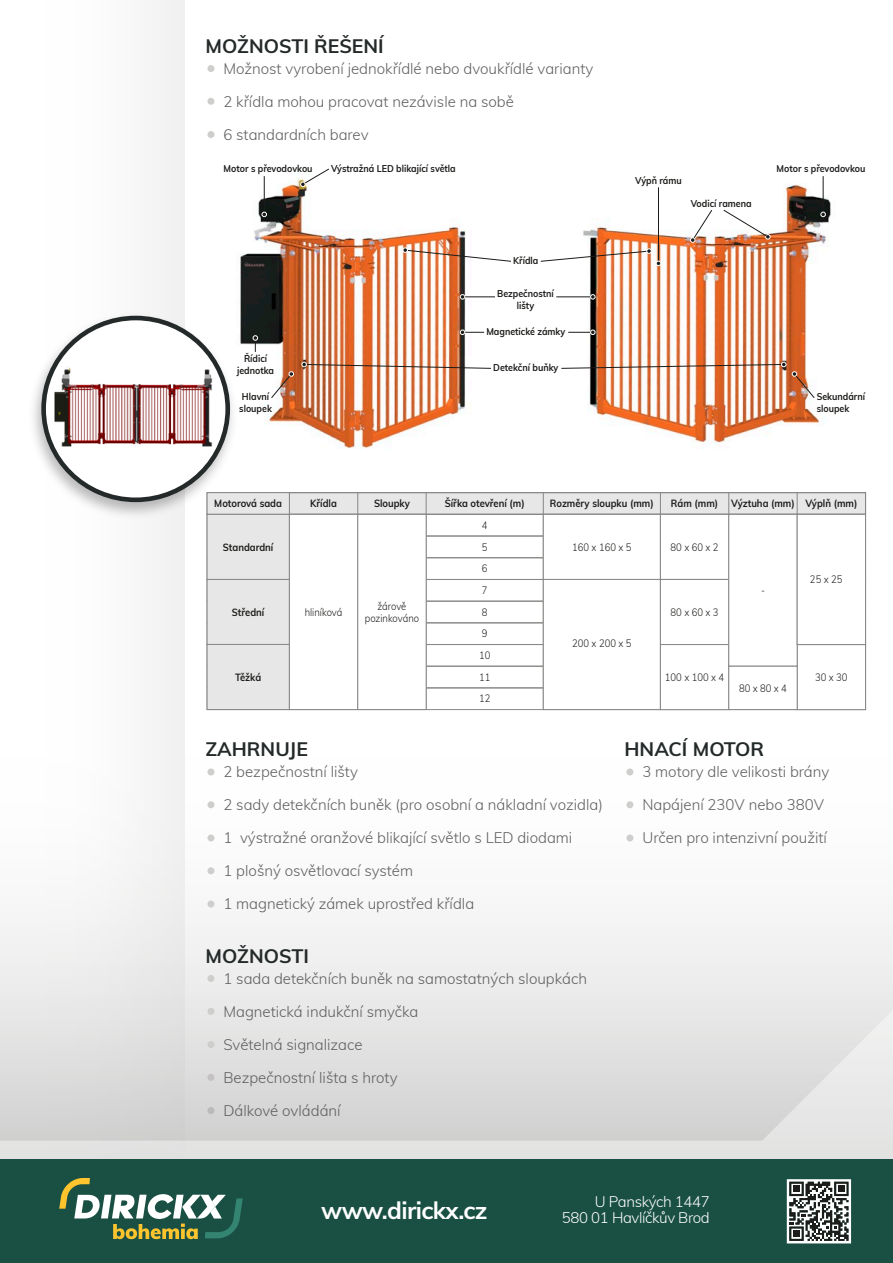
<style>
.page{position:relative;width:893px;height:1263px;background:#fff}
.page>*{position:absolute;margin:0;border:0;box-sizing:border-box;transform-origin:0 0}
.t1{font:700 24px "Muli";letter-spacing:-.025em;color:#fff}
.t2{font:700 19.5px "Muli";color:#242929}
.t3{font:300 15px "Muli";color:#5e5e5e}
.t4{font:300 15px "Muli";letter-spacing:-.025em;color:#fff}
.t5{font:700 10.5px "Muli";color:#1c1c1a;scale:.9 1}
.t6{font:300 10.5px/21.6px "Muli";color:#1c1c1a;text-align:center;scale:.9 1}
.t7{font:700 9.9px/11.9px "Muli";color:#1c1c1a;text-align:center;scale:.9 1}
</style>
<div class="page">
<img style="left:240px;top:176px;width:591px;height:273px">
<hr style="left:462px;top:296px;width:33px;height:1px;background:#1c1c1a">
<hr style="left:556px;top:296px;width:37px;height:1px;background:#1c1c1a">
<svg style="left:403px;top:248px;width:109px;height:14px"></svg>
<svg style="left:590px;top:294px;width:5px;height:5px"></svg>
<svg style="left:460px;top:294px;width:5px;height:5px"></svg>
<hr style="left:264px;top:176px;width:1px;height:38px;background:#1c1c1a">
<svg style="left:300px;top:168px;width:30px;height:19px"></svg>
<svg style="left:262px;top:212px;width:5px;height:5px"></svg>
<hr style="left:823px;top:176px;width:1px;height:38px;background:#1c1c1a">
<svg style="left:821px;top:212px;width:5px;height:5px"></svg>
<hr style="left:658px;top:187px;width:1px;height:76px;background:#1c1c1a">
<svg style="left:253px;top:335px;width:5px;height:17px"></svg>
<svg style="left:270px;top:371px;width:24px;height:28px"></svg>
<svg style="left:792px;top:371px;width:23px;height:28px"></svg>
<svg style="left:690px;top:209px;width:23px;height:34px"></svg>
<svg style="left:568px;top:330px;width:27px;height:5px"></svg>
<svg style="left:460px;top:330px;width:24px;height:5px"></svg>
<svg style="left:302px;top:362px;width:190px;height:7px"></svg>
<svg style="left:561px;top:362px;width:225px;height:7px"></svg>
<svg style="left:540px;top:249px;width:121px;height:17px"></svg>
<svg style="left:723px;top:209px;width:47px;height:30px"></svg>
<div style="left:0;top:756px;width:893px;height:507px;background:#f8f8f8"></div>
<svg style="left:0;top:996px;width:893px;height:164px;background:#ddd"></svg>
<div style="left:289px;top:492px;width:577px;height:22px;background:#e7e7e7"></div>
<div style="left:207px;top:98px;width:7px;height:7px;background:#cececd;border-radius:50%"></div>
<div style="left:207px;top:131px;width:7px;height:7px;background:#cececd;border-radius:50%"></div>
<div style="left:207px;top:65px;width:7px;height:7px;background:#cececd;border-radius:50%"></div>
<div style="left:207px;top:801px;width:7px;height:7px;background:#cececd;border-radius:50%"></div>
<div style="left:207px;top:768px;width:7px;height:7px;background:#cececd;border-radius:50%"></div>
<div style="left:0;top:1160px;width:893px;height:103px;background:#1a5043"></div>
<svg style="left:59px;top:1178px;width:184px;height:61px"></svg>
<svg style="left:787px;top:1179px;width:64px;height:64px;background:#8c8f8e"></svg>
<div style="left:207px;top:536px;width:659px;height:22px;border:1px solid #878786"></div>
<div style="left:207px;top:514px;width:659px;height:22px;border:1px solid #878786"></div>
<div style="left:207px;top:492px;width:659px;height:22px;border:1px solid #878786"></div>
<div style="left:207px;top:601px;width:659px;height:22px;border:1px solid #878786"></div>
<div style="left:207px;top:579px;width:659px;height:22px;border:1px solid #878786"></div>
<div style="left:207px;top:623px;width:659px;height:22px;border:1px solid #878786"></div>
<div style="left:207px;top:688px;width:659px;height:22px;border:1px solid #878786"></div>
<div style="left:207px;top:666px;width:659px;height:22px;border:1px solid #878786"></div>
<img style="left:33px;top:308px;width:209px;height:216px">
<div style="left:43px;top:317px;width:185px;height:183px;background:#fff;border-radius:50%"></div>
<img style="left:51px;top:346px;width:169px;height:118px">
<div style="left:41px;top:316px;width:189px;height:186px;border:5px solid #242929;border-radius:50%"></div>
<hr style="left:357px;top:493px;width:1px;height:216px;background:#878786">
<hr style="left:426px;top:493px;width:1px;height:216px;background:#878786">
<hr style="left:543px;top:493px;width:1px;height:216px;background:#878786">
<hr style="left:660px;top:493px;width:1px;height:216px;background:#878786">
<hr style="left:728px;top:493px;width:1px;height:216px;background:#878786">
<hr style="left:797px;top:493px;width:1px;height:216px;background:#878786">
<div style="left:207px;top:492px;width:83px;height:22px;background:#e7e7e7;border:1px solid #878786"></div>
<div style="left:207px;top:514px;width:83px;height:66px;background:#e7e7e7;border:1px solid #878786"></div>
<div style="left:207px;top:579px;width:83px;height:66px;background:#e7e7e7;border:1px solid #878786"></div>
<div style="left:207px;top:644px;width:83px;height:66px;background:#e7e7e7;border:1px solid #878786"></div>
<div style="left:289px;top:514px;width:69px;height:196px;background:#fff;border:1px solid #878786"></div>
<div style="left:358px;top:514px;width:68px;height:196px;background:#fff"></div>
<div style="left:543px;top:514px;width:118px;height:66px;background:#fff;border:1px solid #878786"></div>
<div style="left:543px;top:579px;width:118px;height:131px;background:#fff;border:1px solid #878786"></div>
<div style="left:660px;top:514px;width:69px;height:66px;background:#fff;border:1px solid #878786"></div>
<div style="left:660px;top:579px;width:69px;height:66px;background:#fff;border:1px solid #878786"></div>
<div style="left:660px;top:644px;width:69px;height:66px;background:#fff;border:1px solid #878786"></div>
<div style="left:797px;top:644px;width:69px;height:66px;background:#fff;border:1px solid #878786"></div>
<div style="left:729px;top:514px;width:68px;height:152px;background:#fff;border:1px solid #878786"></div>
<div style="left:797px;top:514px;width:69px;height:131px;background:#fff;border:1px solid #878786"></div>
<div style="left:729px;top:666px;width:68px;height:44px;background:#fff;border:1px solid #878786"></div>
<div style="left:207px;top:867px;width:7px;height:7px;background:#cececd;border-radius:50%"></div>
<div style="left:207px;top:900px;width:7px;height:7px;background:#cececd;border-radius:50%"></div>
<div style="left:207px;top:834px;width:7px;height:7px;background:#cececd;border-radius:50%"></div>
<div style="left:207px;top:1008px;width:7px;height:7px;background:#cececd;border-radius:50%"></div>
<div style="left:207px;top:975px;width:7px;height:7px;background:#cececd;border-radius:50%"></div>
<div style="left:207px;top:1074px;width:7px;height:7px;background:#c3c1c1;border-radius:50%"></div>
<div style="left:207px;top:1107px;width:7px;height:7px;background:#bbb9b9;border-radius:50%"></div>
<div style="left:207px;top:1041px;width:7px;height:7px;background:#cececd;border-radius:50%"></div>
<div style="left:626px;top:801px;width:7px;height:7px;background:#cececd;border-radius:50%"></div>
<div style="left:626px;top:768px;width:7px;height:7px;background:#cececd;border-radius:50%"></div>
<div style="left:626px;top:834px;width:7px;height:7px;background:#cececd;border-radius:50%"></div>
<h2 class="t2" style="left:206px;top:31px;width:180px">MOŽNOSTI ŘEŠENÍ</h2>
<p class="t3" style="left:223px;top:57px;width:371px">Možnost vyrobení jednokřídlé nebo dvoukřídlé varianty</p>
<p class="t3" style="left:223px;top:90px;width:292px">2 křídla mohou pracovat nezávisle na sobě</p>
<p class="t3" style="left:223px;top:123px;width:147px">6 standardních barev</p>
<p class="t7" style="left:224px;top:162px;width:100px">Motor s převodovkou</p>
<p class="t7" style="left:331px;top:162px;width:140px">Výstražná LED blikající světla</p>
<p class="t7" style="left:237px;top:352px;width:43px">Řídicí jednotka</p>
<p class="t7" style="left:239px;top:390px;width:38px;text-align:left">Hlavní sloupek</p>
<p class="t7" style="left:513px;top:254px;width:29px">Křídla</p>
<p class="t7" style="left:497px;top:287px;width:64px">Bezpečnostní lišty</p>
<p class="t7" style="left:486px;top:325px;width:89px">Magnetické zámky</p>
<p class="t7" style="left:493px;top:361px;width:74px">Detekční buňky</p>
<p class="t7" style="left:635px;top:174px;width:53px">Výpň rámu</p>
<p class="t7" style="left:691px;top:197px;width:69px">Vodicí ramena</p>
<p class="t7" style="left:777px;top:162px;width:100px">Motor s převodovkou</p>
<p class="t7" style="left:817px;top:390px;width:55px;text-align:left">Sekundární sloupek</p>
<p class="t5" style="left:214px;top:496px;width:77px">Motorová sada</p>
<p class="t5" style="left:223px;top:539px;width:58px">Standardní</p>
<p class="t5" style="left:232px;top:604px;width:38px">Střední</p>
<p class="t5" style="left:235px;top:669px;width:31px">Těžká</p>
<p class="t5" style="left:310px;top:496px;width:31px">Křídla</p>
<p class="t5" style="left:374px;top:496px;width:41px">Sloupky</p>
<p class="t6" style="left:305px;top:600px;width:43px">hliníková</p>
<p class="t6" style="left:365px;top:599px;width:62px;line-height:12px">žárově pozinkováno</p>
<p class="t5" style="left:445px;top:496px;width:90px">Šířka otevření (m)</p>
<p class="t6" style="left:479px;top:514px;width:14px;text-align:left">4<br>5<br>6<br>7<br>8<br>9<br>10<br>11<br>12</p>
<p class="t5" style="left:550px;top:496px;width:117px">Rozměry sloupku (mm)</p>
<p class="t6" style="left:572px;top:535px;width:67px">160 x 160 x 5</p>
<p class="t6" style="left:572px;top:632px;width:67px">200 x 200 x 5</p>
<p class="t5" style="left:671px;top:496px;width:54px">Rám (mm)</p>
<p class="t6" style="left:671px;top:535px;width:55px">80 x 60 x 2</p>
<p class="t6" style="left:671px;top:600px;width:55px">80 x 60 x 3</p>
<p class="t5" style="left:731px;top:496px;width:72px">Výztuha (mm)</p>
<p class="t5" style="left:805px;top:496px;width:59px">Výplň (mm)</p>
<p class="t6" style="left:761px;top:579px;width:6px">-</p>
<p class="t6" style="left:810px;top:568px;width:38px">25 x 25</p>
<p class="t6" style="left:665px;top:665px;width:67px">100 x 100 x 4</p>
<p class="t6" style="left:739px;top:677px;width:55px">80 x 80 x 4</p>
<p class="t6" style="left:815px;top:665px;width:38px">30 x 30</p>
<h2 class="t2" style="left:206px;top:735px;width:104px">ZAHRNUJE</h2>
<p class="t3" style="left:223px;top:761px;width:136px">2 bezpečnostní lišty</p>
<p class="t3" style="left:223px;top:794px;width:381px">2 sady detekčních buněk (pro osobní a nákladní vozidla)</p>
<p class="t3" style="left:223px;top:827px;width:350px">1 výstražné oranžové blikající světlo s LED diodami</p>
<p class="t3" style="left:223px;top:860px;width:191px">1 plošný osvětlovací systém</p>
<p class="t3" style="left:223px;top:893px;width:252px">1 magnetický zámek uprostřed křídla</p>
<h2 class="t2" style="left:206px;top:941px;width:105px">MOŽNOSTI</h2>
<p class="t3" style="left:223px;top:967px;width:365px">1 sada detekčních buněk na samostatných sloupkách</p>
<p class="t3" style="left:223px;top:1000px;width:197px">Magnetická indukční smyčka</p>
<p class="t3" style="left:223px;top:1033px;width:141px">Světelná signalizace</p>
<p class="t3" style="left:223px;top:1066px;width:176px">Bezpečnostní lišta s hroty</p>
<p class="t3" style="left:223px;top:1099px;width:119px">Dálkové ovládání</p>
<h2 class="t2" style="left:624px;top:735px;width:141px">HNACÍ MOTOR</h2>
<p class="t3" style="left:642px;top:761px;width:188px">3 motory dle velikosti brány</p>
<p class="t3" style="left:642px;top:794px;width:183px">Napájení 230V nebo 380V</p>
<p class="t3" style="left:642px;top:827px;width:186px">Určen pro intenzivní použití</p>
<p class="t4" style="left:595px;top:1190px;width:116px">U Panských 1447</p>
<h1 class="t1" style="left:321px;top:1192px;width:168px">www.dirickx.cz</h1>
<p class="t4" style="left:562px;top:1207px;width:149px">580 01 Havlíčkův Brod</p>
</div>
